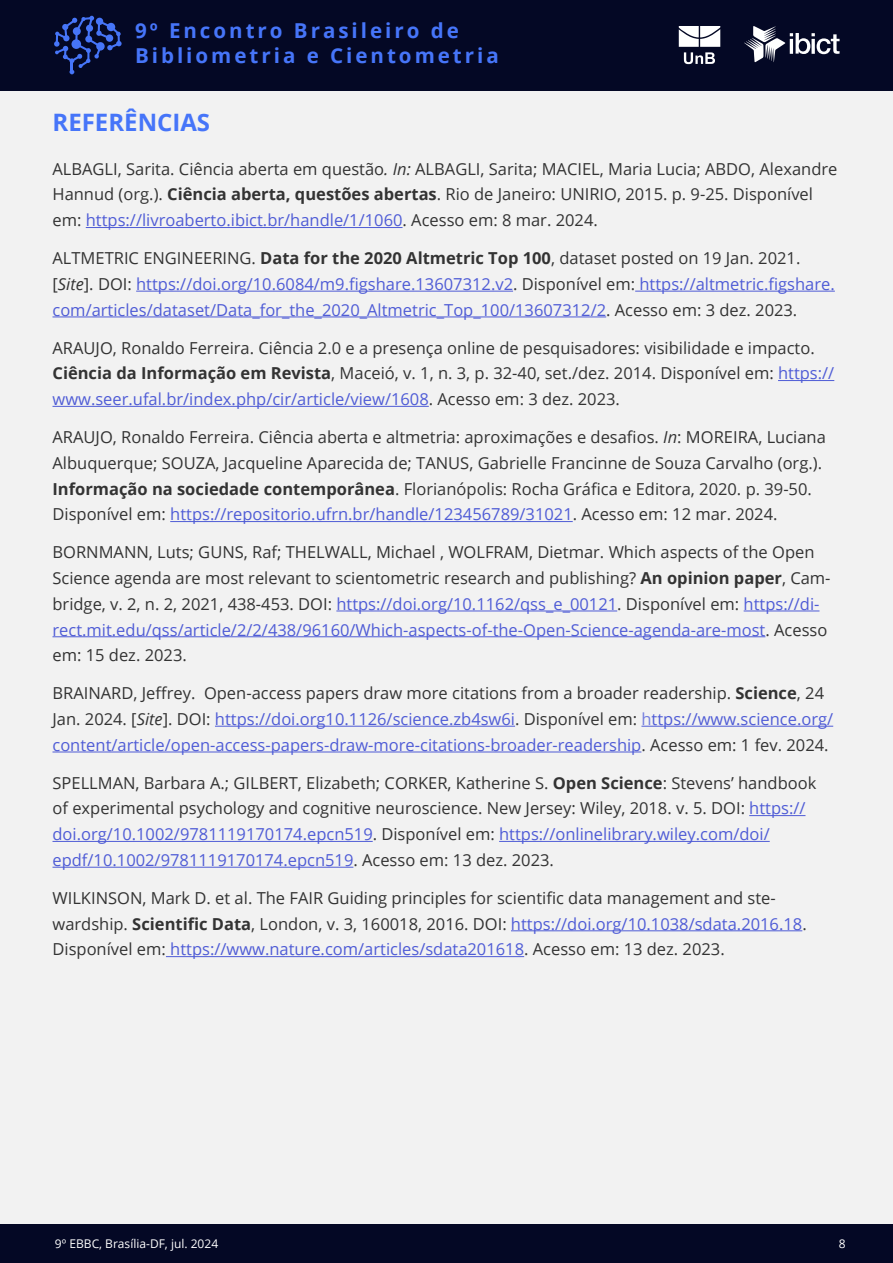
<style>
.page{position:relative;width:893px;height:1263px;background:#f2f2f2}
.page>*{position:absolute;margin:0;border:0;box-sizing:border-box;transform-origin:0 0}
.Título_1{font:700 24px "Open Sans";color:#4675f9}
.t1{font:700 20.55px/24.6px "Open Sans";letter-spacing:.145em;color:#4675f9}
.Referências{font:16.5px/25.8px "Open Sans";color:#333}
.Referências-2{font:16.5px/25.8px "Open Sans";color:#4f5cd6}
.t2{font:12px "Open Sans";color:#fff}
.s1{font-style:italic}
.s2{font-weight:700}
.s3{color:#4f5cd6}
.s4{color:#333}
.s5{font-weight:700;color:#333}
.s6{font-style:italic;color:#333}
.s7{color:#727dde}
</style>
<div class="page">
<div style="left:0;top:0;width:893px;height:90px;background:#040825"></div>
<svg style="left:54px;top:16px;width:68px;height:58px"></svg>
<svg style="left:679px;top:26px;width:41px;height:38px"></svg>
<svg style="left:744px;top:26px;width:95px;height:36px"></svg>
<div style="left:0;top:1224px;width:893px;height:39px;background:#040825"></div>
<hr style="left:86px;top:227px;width:317px;height:1px;background:#4f5cd6">
<hr style="left:136px;top:291px;width:377px;height:1px;background:#4f5cd6">
<hr style="left:635px;top:291px;width:200px;height:1px;background:#4f5cd6">
<hr style="left:52px;top:316px;width:554px;height:1px;background:#4f5cd6">
<hr style="left:778px;top:380px;width:56px;height:1px;background:#4f5cd6">
<hr style="left:52px;top:406px;width:377px;height:1px;background:#4f5cd6">
<hr style="left:170px;top:521px;width:403px;height:1px;background:#4f5cd6">
<hr style="left:336px;top:610px;width:281px;height:1px;background:#4f5cd6">
<hr style="left:744px;top:610px;width:75px;height:1px;background:#4f5cd6">
<hr style="left:52px;top:636px;width:713px;height:1px;background:#4f5cd6">
<hr style="left:215px;top:726px;width:300px;height:1px;background:#4f5cd6">
<hr style="left:641px;top:726px;width:192px;height:1px;background:#4f5cd6">
<hr style="left:52px;top:751px;width:589px;height:1px;background:#4f5cd6">
<hr style="left:749px;top:815px;width:56px;height:1px;background:#4f5cd6">
<hr style="left:52px;top:841px;width:321px;height:1px;background:#4f5cd6">
<hr style="left:499px;top:841px;width:271px;height:1px;background:#4f5cd6">
<hr style="left:52px;top:867px;width:301px;height:1px;background:#4f5cd6">
<hr style="left:511px;top:930px;width:291px;height:1px;background:#4f5cd6">
<hr style="left:166px;top:956px;width:358px;height:1px;background:#4f5cd6">
<p class="t1" style="left:135px;top:18px;width:365px">9º Encontro Brasileiro de<br>Bibliometria e Cientometria</p>
<p class="Título_1" style="left:52px;top:105px;width:159px">REFERÊNCIAS</p>
<p class="Referências" style="left:52px;top:155px;width:786px">ALBAGLI, Sarita. Ciência aberta em questão<span class="s1">. In:</span> ALBAGLI, Sarita; MACIEL, Maria Lucia; ABDO, Alexandre<br>Hannud (org.). <span class="s2">Ciência aberta, questões abertas</span>. Rio de Janeiro: UNIRIO, 2015. p. 9-25. Disponível em: <span class="s3">https://livroaberto.ibict.br/handle/1/1060</span>. Acesso em: 8 mar. 2024.</p>
<p class="Referências-2" style="left:52px;top:245px;width:784px"><span class="s4">ALTMETRIC ENGINEERING.</span> <span class="s5">Data for the 2020 Altmetric Top 100</span><span class="s4">, dataset posted on 19 Jan. 2021. [</span><span class="s6">Site</span><span class="s4">]. DOI:</span> https://doi.org/10.6084/m9.figshare.13607312.v2<span class="s4">. Disponível em:</span> https://altmetric.figshare. com/articles/dataset/Data_for_the_2020_Altmetric_Top_100/13607312/2<span class="s4">. Acesso em: 3 dez. 2023.</span></p>
<p class="Referências" style="left:52px;top:334px;width:783px">ARAUJO, Ronaldo Ferreira. Ciência 2.0 e a presença online de pesquisadores: visibilidade e impacto.<br><span class="s2">Ciência da Informação em Revista</span>, Maceió, v. 1, n. 3, p. 32-40, set./dez. 2014. Disponível em: <span class="s3">https:// www.seer.ufal.br/index.php/cir/article/view/1608</span>. Acesso em: 3 dez. 2023.</p>
<p class="Referências" style="left:52px;top:424px;width:775px">ARAUJO, Ronaldo Ferreira. Ciência aberta e altmetria: aproximações e desafios. <span class="s1">In</span>: MOREIRA, Luciana Albuquerque; SOUZA, Jacqueline Aparecida de; TANUS, Gabrielle Francinne de Souza Carvalho (org.).<br><span class="s2">Informação na sociedade contemporânea</span>. Florianópolis: Rocha Gráfica e Editora, 2020. p. 39-50.<br>Disponível em: <span class="s3">https://repositorio.ufrn.br/handle/123456789/31021</span>. Acesso em: 12 mar. 2024.</p>
<p class="Referências" style="left:52px;top:539px;width:780px">BORNMANN, Luts; GUNS, Raf; THELWALL, Michael , WOLFRAM, Dietmar. Which aspects of the Open Science agenda are most relevant to scientometric research and publishing? <span class="s2">An opinion paper</span>, Cam&shy;bridge, v. 2, n. 2, 2021, 438-453. DOI: <span class="s3">https://doi.org/10.1162/qss_e_00121</span>. Disponível em: <span class="s3">https://di&shy;rect.mit.edu/qss/article/2/2/438/96160/Which-aspects-of-the-Open-Science-agenda-are-most</span>. Acesso em: 15 dez. 2023.</p>
<p class="Referências-2" style="left:52px;top:680px;width:782px"><span class="s4">BRAINARD, Jeffrey. Open-access papers draw more citations from a broader readership.</span> <span class="s5">Science</span><span class="s4">, 24<br>Jan. 2024. [</span><span class="s6">Site</span><span class="s4">]. DOI:</span> https://doi.org10.1126/science.zb4sw6i<span class="s4">. Disponível em:</span> <span class="s7">h</span>ttps://www.science.org/ content/article/open-access-papers-draw-more-citations-broader-readership<span class="s4">. Acesso em: 1 fev. 2024.</span></p>
<p class="Referências" style="left:52px;top:769px;width:765px">SPELLMAN, Barbara A.; GILBERT, Elizabeth; CORKER, Katherine S. <span class="s2">Open Science</span>: Stevens’ handbook of experimental psychology and cognitive neuroscience. New Jersey: Wiley, 2018. v. 5. DOI: <span class="s3">https:// doi.org/10.1002/9781119170174.epcn519</span>. Disponível em: <span class="s3">https://onlinelibrary.wiley.com/doi/ epdf/10.1002/9781119170174.epcn519</span>. Acesso em: 13 dez. 2023.</p>
<p class="Referências" style="left:52px;top:884px;width:756px">WILKINSON, Mark D. et al. The FAIR Guiding principles for scientific data management and ste&shy;wardship. <span class="s2">Scientific Data</span>, London, v. 3, 160018, 2016. DOI: <span class="s3">https://doi.org/10.1038/sdata.2016.18</span>.<br>Disponível em: <span class="s3">https://www.nature.com/articles/sdata201618</span>. Acesso em: 13 dez. 2023.</p>
<p class="t2" style="left:55px;top:1235px;width:165px">9º EBBC, Brasília-DF, jul. 2024</p>
<p class="t2" style="left:839px;top:1235px;width:8px">8</p>
</div>
